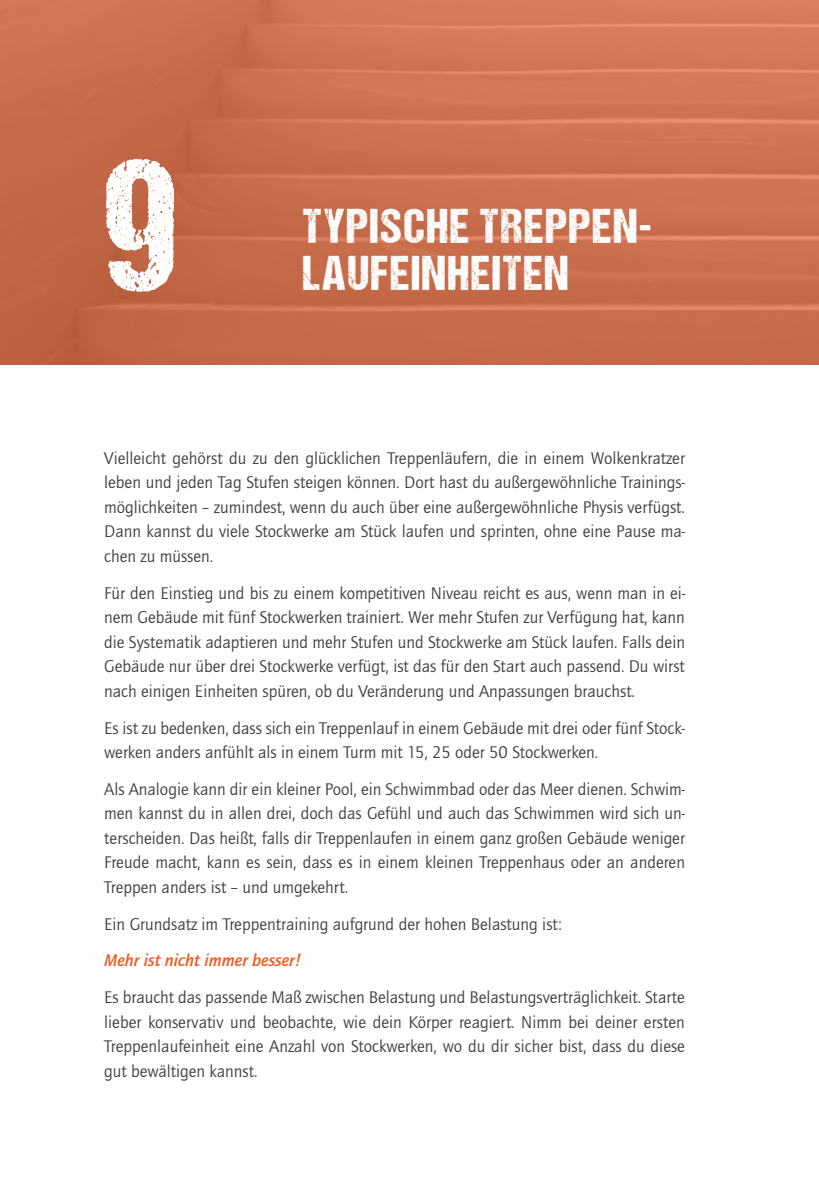
<style>
.page{position:relative;width:819px;height:1191px;background:#fff}
.page>*{position:absolute;margin:0;border:0;box-sizing:border-box;transform-origin:0 0}
.t1{font:190.58px "DCC Ash";color:#fff;scale:.95 1}
.t2{font:49px "DCC Ash";letter-spacing:.04em;color:#fff}
.t3{font:17.5px/24.5px "Quay Sans ITC Std";color:#3e3e3f;text-align:justify}
.t4{font:italic 500 17.5px "Quay Sans ITC Std";color:#f15921}
</style>
<div class="page">
<img style="left:0;top:0;width:818px;height:365px">
<h1 class="t1" style="left:104px;top:123px;width:77px">9</h1>
<h2 class="t2" style="left:303px;top:200px;width:350px">TYPISCHE TREPPEN-</h2>
<h2 class="t2" style="left:303px;top:247px;width:267px">LAUFEINHEITEN</h2>
<p class="t3" style="left:104px;top:446px;width:582px">Vielleicht gehörst du zu den glücklichen Treppenläufern, die in einem Wolkenkratzer leben und jeden Tag Stufen steigen können. Dort hast du außergewöhnliche Trainings&shy;möglichkeiten – zumindest, wenn du auch über eine außergewöhnliche Physis verfügst.<br>Dann kannst du viele Stockwerke am Stück laufen und sprinten, ohne eine Pause ma&shy;chen zu müssen.</p>
<p class="t3" style="left:104px;top:581px;width:582px">Für den Einstieg und bis zu einem kompetitiven Niveau reicht es aus, wenn man in ei&shy;nem Gebäude mit fünf Stockwerken trainiert. Wer mehr Stufen zur Verfügung hat, kann die Systematik adaptieren und mehr Stufen und Stockwerke am Stück laufen. Falls dein Gebäude nur über drei Stockwerke verfügt, ist das für den Start auch passend. Du wirst nach einigen Einheiten spüren, ob du Veränderung und Anpassungen brauchst.</p>
<p class="t3" style="left:104px;top:716px;width:582px">Es ist zu bedenken, dass sich ein Treppenlauf in einem Gebäude mit drei oder fünf Stock&shy;werken anders anfühlt als in einem Turm mit 15, 25 oder 50 Stockwerken.</p>
<p class="t3" style="left:104px;top:777px;width:582px">Als Analogie kann dir ein kleiner Pool, ein Schwimmbad oder das Meer dienen. Schwim&shy;men kannst du in allen drei, doch das Gefühl und auch das Schwimmen wird sich un&shy;terscheiden. Das heißt, falls dir Treppenlaufen in einem ganz großen Gebäude weniger Freude macht, kann es sein, dass es in einem kleinen Treppenhaus oder an anderen Treppen anders ist – und umgekehrt.</p>
<p class="t3" style="left:104px;top:912px;width:459px">Ein Grundsatz im Treppentraining aufgrund der hohen Belastung ist:</p>
<p class="t4" style="left:104px;top:950px;width:198px">Mehr ist nicht immer besser!</p>
<p class="t3" style="left:104px;top:985px;width:582px">Es braucht das passende Maß zwischen Belastung und Belastungsverträglichkeit. Starte lieber konservativ und beobachte, wie dein Körper reagiert. Nimm bei deiner ersten Treppenlaufeinheit eine Anzahl von Stockwerken, wo du dir sicher bist, dass du diese gut bewältigen kannst.</p>
</div>
